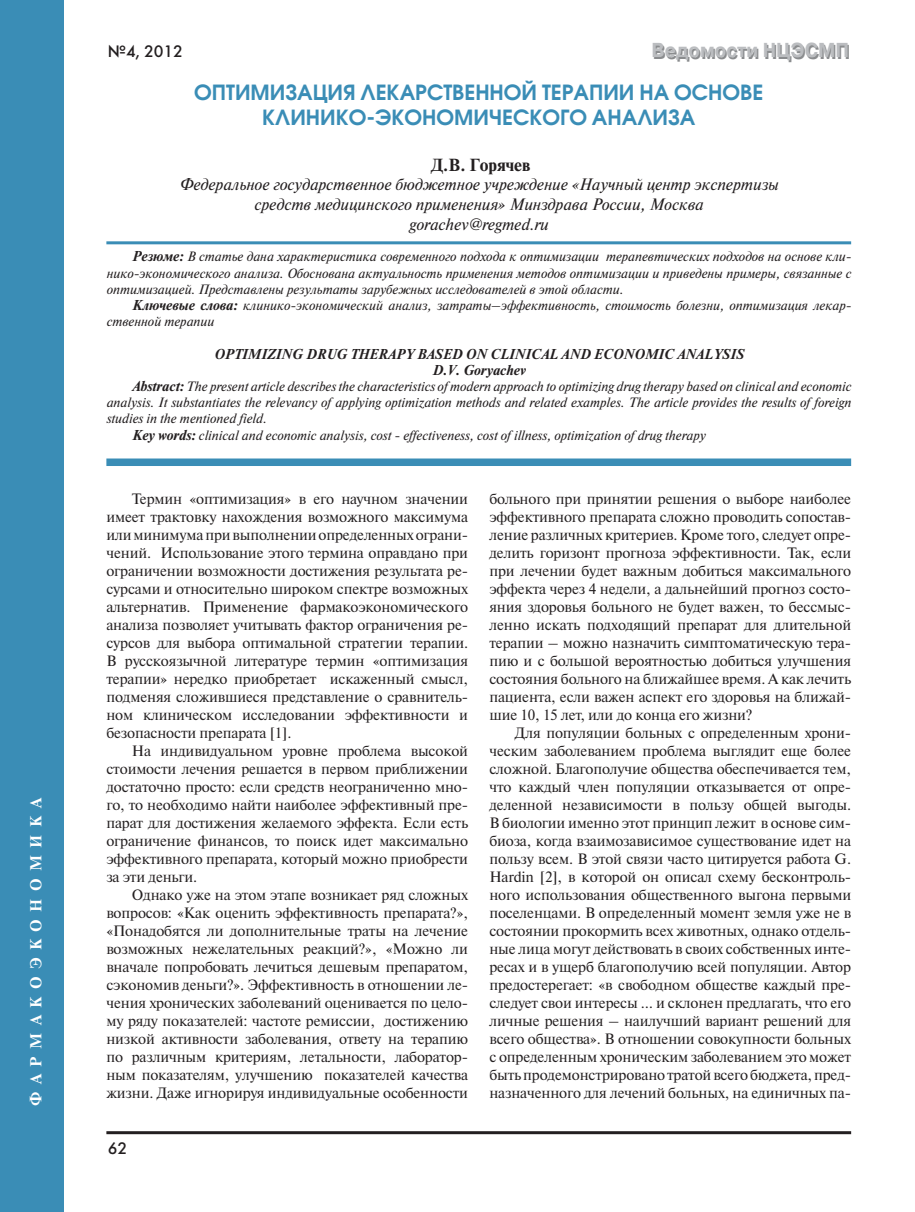
<style>
.page{position:relative;width:915px;height:1212px;background:#fff}
.page>*{position:absolute;margin:0;border:0;box-sizing:border-box;transform-origin:0 0}
.t1{font:700 21px/25.5px "Avant Garde Gothic C";color:#3a8db6;text-align:center}
.t2{font:700 20.25px "Pragmatica C";color:#8a8c8e;scale:.9 1}
.t3{font:italic 16.5px/19.8px "Newton C";color:#231f20;text-align:center}
.t4{font:700 16.5px "Newton C";color:#231f20}
.t5{font:16.5px "Futuris C";color:#231f20}
.t6{font:15px/18px "Newton C";letter-spacing:-.01em;color:#231f20;text-align:justify}
.t7{font:700 15px "Newton C";letter-spacing:.5em;color:#fff}
.t8{font:italic 13.5px/16.2px "Newton C";color:#231f20;text-align:justify}
.t9{font:italic 700 13.5px "Newton C";color:#231f20}
.s1{font-weight:700}
</style>
<div class="page">
<hr style="left:106px;top:1131px;width:744px;height:3px;background:#231f20">
<div style="left:0;top:0;width:64px;height:1212px;background:#3a8db6"></div>
<div style="left:106px;top:458px;width:744px;height:8px;background:#3a8db6"></div>
<hr style="left:106px;top:241px;width:744px;height:3px;background:#3a8db6">
<p class="t7" style="left:29px;top:1106px;width:309px;rotate:-90deg">ФАРМАКОЭКОНОМИКА</p>
<p class="t5" style="left:108px;top:45px;width:77px">№4, 2012</p>
<h2 class="t2" style="left:652px;top:44px;width:221px">Ведомости НЦЭСМП</h2>
<h1 class="t1" style="left:194px;top:81px;width:570px">ОПТИМИЗАЦИЯ ЛЕКАРСТВЕННОЙ ТЕРАПИИ НА ОСНОВЕ<br>КЛИНИКО-ЭКОНОМИЧЕСКОГО АНАЛИЗА</h1>
<p class="t4" style="left:431px;top:157px;width:101px">Д.В. Горячев</p>
<p class="t3" style="left:179px;top:176px;width:600px">Федеральное государственное бюджетное учреждение «Научный центр экспертизы средств медицинского применения» Минздрава России, Москва<br>gorachev@regmed.ru</p>
<p class="t8" style="left:106px;top:250px;width:746px;text-indent:26px"><span class="s1">Резюме:</span> В статье дана характеристика современного подхода к оптимизации терапевтических подходов на основе кли&shy;нико-экономического анализа. Обоснована актуальность применения методов оптимизации и приведены примеры, связанные с оптимизацией. Представлены результаты зарубежных исследователей в этой области.</p>
<p class="t8" style="left:106px;top:299px;width:746px;text-indent:26px"><span class="s1">Ключевые слова:</span> клинико-экономический анализ, затраты–эффективность, стоимость болезни, оптимизация лекар&shy;ственной терапии</p>
<p class="t9" style="left:214px;top:347px;width:531px">OPTIMIZING DRUG THERAPY BASED ON CLINICAL AND ECONOMIC ANALYSIS</p>
<p class="t9" style="left:432px;top:363px;width:95px">D.V. Goryachev</p>
<p class="t8" style="left:132px;top:380px;width:720px"><span class="s1">Abstract:</span> The present article describes the characteristics of modern approach to optimizing drug therapy based on clinical and economic</p>
<p class="t8" style="left:106px;top:396px;width:746px">analysis. It substantiates the relevancy of applying optimization methods and related examples. The article provides the results of foreign</p>
<p class="t8" style="left:106px;top:412px;width:161px">studies in the mentioned field.</p>
<p class="t8" style="left:132px;top:428px;width:575px"><span class="s1">Key words:</span> clinical and economic analysis, cost - effectiveness, cost of illness, optimization of drug therapy</p>
<p class="t6" style="left:106px;top:491px;width:363px;text-indent:26px">Термин «оптимизация» в его научном значении имеет трактовку нахождения возможного максимума или минимума при выполнении определенных ограни&shy;чений. Использование этого термина оправдано при ограничении возможности достижения результата ре&shy;сурсами и относительно широком спектре возможных альтернатив. Применение фармакоэкономического анализа позволяет учитывать фактор ограничения ре&shy;сурсов для выбора оптимальной стратегии терапии.<br>В русскоязычной литературе термин «оптимизация терапии» нередко приобретает искаженный смысл, подменяя сложившиеся представление о сравнитель&shy;ном клиническом исследовании эффективности и безопасности препарата [1].</p>
<p class="t6" style="left:106px;top:743px;width:363px;text-indent:26px">На индивидуальном уровне проблема высокой стоимости лечения решается в первом приближении достаточно просто: если средств неограниченно мно&shy;го, то необходимо найти наиболее эффективный пре&shy;парат для достижения желаемого эффекта. Если есть ограничение финансов, то поиск идет максимально эффективного препарата, который можно приобрести за эти деньги.</p>
<p class="t6" style="left:106px;top:887px;width:363px;text-indent:26px">Однако уже на этом этапе возникает ряд сложных вопросов: «Как оценить эффективность препарата?», «Понадобятся ли дополнительные траты на лечение возможных нежелательных реакций?», «Можно ли вначале попробовать лечиться дешевым препаратом, сэкономив деньги?». Эффективность в отношении ле&shy;чения хронических заболеваний оценивается по цело&shy;му ряду показателей: частоте ремиссии, достижению низкой активности заболевания, ответу на терапию по различным критериям, летальности, лаборатор&shy;ным показателям, улучшению показателей качества жизни. Даже игнорируя индивидуальные особенности</p>
<p class="t5" style="left:108px;top:1142px;width:21px">62</p>
<p class="t6" style="left:489px;top:491px;width:363px">больного при принятии решения о выборе наиболее эффективного препарата сложно проводить сопостав&shy;ление различных критериев. Кроме того, следует опре&shy;делить горизонт прогноза эффективности. Так, если при лечении будет важным добиться максимального эффекта через 4 недели, а дальнейший прогноз состо&shy;яния здоровья больного не будет важен, то бессмыс&shy;ленно искать подходящий препарат для длительной терапии – можно назначить симптоматическую тера&shy;пию и с большой вероятностью добиться улучшения состояния больного на ближайшее время. А как лечить пациента, если важен аспект его здоровья на ближай&shy;шие 10, 15 лет, или до конца его жизни?</p>
<p class="t6" style="left:489px;top:725px;width:363px;text-indent:26px">Для популяции больных с определенным хрони&shy;ческим заболеванием проблема выглядит еще более сложной. Благополучие общества обеспечивается тем, что каждый член популяции отказывается от опре&shy;деленной независимости в пользу общей выгоды.<br>В биологии именно этот принцип лежит в основе сим&shy;биоза, когда взаимозависимое существование идет на пользу всем. В этой связи часто цитируется работа G.<br>Hardin [2], в которой он описал схему бесконтроль&shy;ного использования общественного выгона первыми поселенцами. В определенный момент земля уже не в состоянии прокормить всех животных, однако отдель&shy;ные лица могут действовать в своих собственных инте&shy;ресах и в ущерб благополучию всей популяции. Автор предостерегает: «в свободном обществе каждый пре&shy;следует свои интересы … и склонен предлагать, что его личные решения – наилучший вариант решений для всего общества». В отношении совокупности больных с определенным хроническим заболеванием это может быть продемонстрировано тратой всего бюджета, пред&shy;назначенного для лечений больных, на единичных па-</p>
</div>
